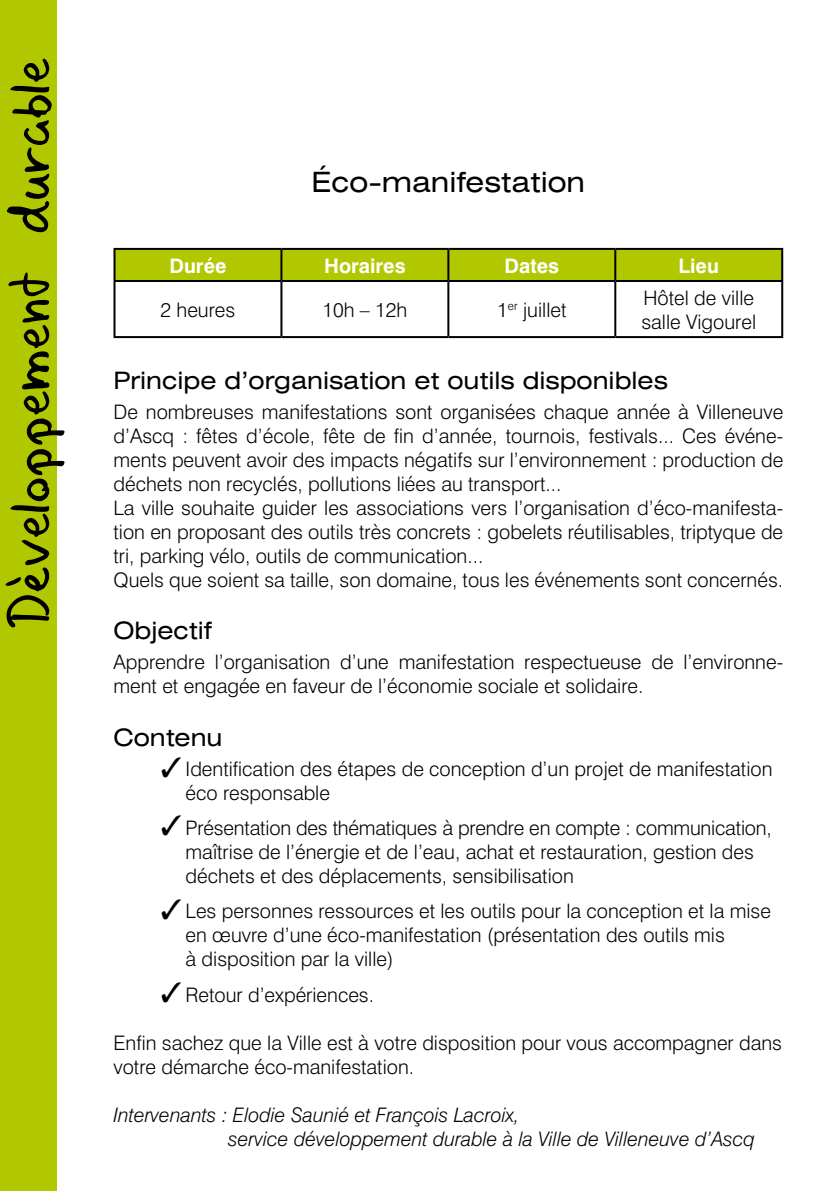
<style>
.page{position:relative;width:840px;height:1191px;background:#fff}
.page>*{position:absolute;margin:0;border:0;box-sizing:border-box;transform-origin:0 0}
.t1{font:72px "Chabinho 2008 v 2.0";color:#000}
.t2{font:expanded 28px "Swiss 721 BT";color:#000}
.t3{font:expanded 24px "Swiss 721 BT";color:#000}
.t4{font:300 20px/24px "Swiss 721 BT";color:#000}
.t5{font:italic 300 20px/24px "Swiss 721 BT";color:#000}
.t6{font:700 20px "Swiss 721 BT";color:#fff}
</style>
<div class="page">
<div style="left:0;top:0;width:57px;height:1191px;background:#b1c800"></div>
<div style="left:115px;top:250px;width:665px;height:30px;background:#b1c800"></div>
<hr style="left:280px;top:250px;width:2px;height:30px;background:#000">
<hr style="left:447px;top:250px;width:2px;height:30px;background:#000">
<hr style="left:614px;top:250px;width:2px;height:30px;background:#000">
<hr style="left:113px;top:280px;width:168px;height:2px;background:#000">
<hr style="left:281px;top:280px;width:167px;height:2px;background:#000">
<hr style="left:280px;top:282px;width:2px;height:54px;background:#000">
<hr style="left:448px;top:280px;width:167px;height:2px;background:#000">
<hr style="left:447px;top:282px;width:2px;height:54px;background:#000">
<hr style="left:615px;top:280px;width:167px;height:2px;background:#000">
<hr style="left:614px;top:282px;width:2px;height:54px;background:#000">
<hr style="left:113px;top:336px;width:168px;height:2px;background:#000">
<hr style="left:281px;top:336px;width:167px;height:2px;background:#000">
<hr style="left:615px;top:336px;width:167px;height:2px;background:#000">
<hr style="left:113px;top:248px;width:168px;height:2px;background:#000">
<hr style="left:113px;top:250px;width:2px;height:30px;background:#000">
<hr style="left:281px;top:248px;width:167px;height:2px;background:#000">
<hr style="left:448px;top:248px;width:167px;height:2px;background:#000">
<hr style="left:615px;top:248px;width:167px;height:2px;background:#000">
<hr style="left:780px;top:250px;width:2px;height:30px;background:#000">
<hr style="left:113px;top:282px;width:2px;height:54px;background:#000">
<hr style="left:448px;top:336px;width:167px;height:2px;background:#000">
<hr style="left:780px;top:282px;width:2px;height:54px;background:#000">
<h1 class="t1" style="left:-15px;top:627px;width:572px;rotate:-90deg">Développement durable</h1>
<h2 class="t2" style="left:311px;top:165px;width:275px">éco-manifestation</h2>
<p class="t6" style="left:169px;top:254px;width:58px">Durée</p>
<p class="t6" style="left:324px;top:254px;width:83px">Horaires</p>
<p class="t6" style="left:504px;top:254px;width:56px">Dates</p>
<p class="t6" style="left:678px;top:254px;width:42px">Lieu</p>
<p class="t4" style="left:160px;top:298px;width:76px">2 heures</p>
<p class="t4" style="left:322px;top:298px;width:86px">10h – 12h</p>
<p class="t4" style="left:497px;top:298px;width:71px">1<sup>er</sup> juillet</p>
<p class="t4" style="left:641px;top:286px;width:116px">Hôtel de ville salle Vigourel</p>
<p class="t3" style="left:113px;top:366px;width:555px">Principe d’organisation et outils disponibles</p>
<p class="t4" style="left:113px;top:399px;width:671px">De nombreuses manifestations sont organisées chaque année à Villeneuve d’Ascq : fêtes d’école, fête de fin d’année, tournois, festivals... Ces événe&shy;ments peuvent avoir des impacts négatifs sur l’environnement : production de déchets non recyclés, pollutions liées au transport...<br>La ville souhaite guider les associations vers l’organisation d’éco-manifesta&shy;tion en proposant des outils très concrets : gobelets réutilisables, triptyque de tri, parking vélo, outils de communication...<br>Quels que soient sa taille, son domaine, tous les événements sont concernés.</p>
<p class="t3" style="left:113px;top:616px;width:100px">Objectif</p>
<p class="t4" style="left:113px;top:650px;width:670px">Apprendre l’organisation d’une manifestation respectueuse de l’environne&shy;ment et engagée en faveur de l’économie sociale et solidaire.</p>
<p class="t3" style="left:113px;top:723px;width:110px">Contenu</p>
<p class="t4" style="left:113px;top:756px;width:39px">I</p>
<p class="t4" style="left:185px;top:756px;width:588px">dentification des étapes de conception d’un projet de manifestation éco responsable</p>
<p class="t4" style="left:185px;top:815px;width:587px">Présentation des thématiques à prendre en compte : communication, maîtrise de l’énergie et de l’eau, achat et restauration, gestion des déchets et des déplacements, sensibilisation</p>
<p class="t4" style="left:113px;top:899px;width:43px">L</p>
<p class="t4" style="left:185px;top:899px;width:586px;text-indent:10px">es personnes ressources et les outils pour la conception et la mise en œuvre d’une éco-manifestation (présentation des outils mis<br>à disposition par la ville)</p>
<p class="t4" style="left:113px;top:982px;width:43px">R</p>
<p class="t4" style="left:198px;top:982px;width:177px">etour d’expériences.</p>
<p class="t4" style="left:113px;top:1030px;width:669px">Enfin sachez que la Ville est à votre disposition pour vous accompagner dans votre démarche éco-manifestation.</p>
<p class="t5" style="left:228px;top:1102px;width:528px;text-indent:-115px">Intervenants : Elodie Saunié et François Lacroix,<br>service développement durable à la Ville de Villeneuve d’Ascq</p>
</div>
